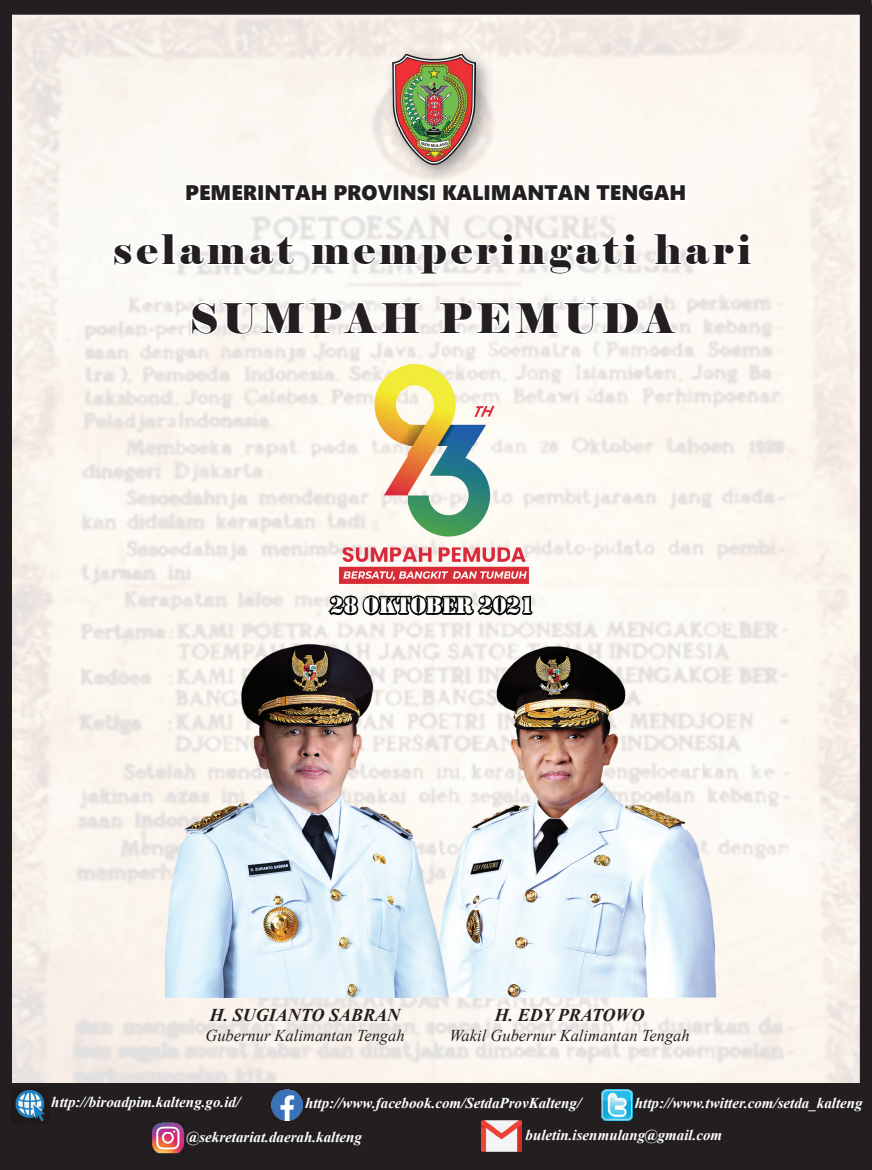
<style>
.page{position:relative;width:872px;height:1170px;background:#fff}
.page>*{position:absolute;margin:0;border:0;box-sizing:border-box;transform-origin:0 0}
.t1{font:40.5px/69px "Elephant";letter-spacing:.1em;color:#231f20;text-align:center}
.t2{font:24px "Stencil";color:#fff}
.t3{font:21px "Segoe UI Black";color:#231f20}
.t4{font:italic 700 18px "Times New Roman";color:#231f20}
.t5{font:italic 16.5px "Times New Roman";color:#231f20}
.t6{font:italic 700 15px "Times New Roman";color:#fff}
</style>
<div class="page">
<img style="left:12px;top:15px;width:847px;height:1068px">
<svg style="left:111px;top:231px;width:186px;height:37px"></svg>
<svg style="left:309px;top:230px;width:330px;height:47px"></svg>
<svg style="left:651px;top:230px;width:103px;height:38px"></svg>
<svg style="left:189px;top:299px;width:233px;height:38px"></svg>
<svg style="left:437px;top:299px;width:241px;height:37px"></svg>
<img style="left:458px;top:635px;width:267px;height:310px">
<img style="left:458px;top:945px;width:267px;height:52px">
<svg style="left:185px;top:184px;width:501px;height:18px"></svg>
<img style="left:384px;top:45px;width:110px;height:136px">
<img style="left:393px;top:54px;width:83px;height:110px">
<div style="left:0;top:0;width:871px;height:15px;background:#231f20"></div>
<div style="left:859px;top:3px;width:13px;height:1166px;background:#231f20"></div>
<div style="left:0;top:3px;width:12px;height:1166px;background:#231f20"></div>
<div style="left:0;top:1083px;width:872px;height:86px;background:#231f20"></div>
<img style="left:271px;top:1089px;width:31px;height:31px">
<img style="left:481px;top:1120px;width:40px;height:32px">
<img style="left:152px;top:1125px;width:32px;height:28px">
<img style="left:152px;top:1132px;width:32px;height:13px">
<img style="left:156px;top:1122px;width:24px;height:3px">
<img style="left:601px;top:1089px;width:31px;height:31px">
<img style="left:15px;top:1090px;width:30px;height:31px">
<svg style="left:328px;top:598px;width:204px;height:17px;background:#474745"></svg>
<img style="left:146px;top:634px;width:312px;height:363px">
<img style="left:308px;top:345px;width:252px;height:253px">
<img style="left:330px;top:595px;width:201px;height:3px">
<img style="left:331px;top:597px;width:193px;height:1px">
<h3 class="t3" style="left:185px;top:177px;width:502px">PEMERINTAH PROVINSI KALIMANTAN TENGAH</h3>
<h1 class="t1" style="left:113px;top:215px;width:640px">selamat memperingati hari<br>SUMPAH PEMUDA</h1>
<h2 class="t2" style="left:330px;top:591px;width:206px">28 OKTOBER 2021</h2>
<p class="t4" style="left:210px;top:1002px;width:192px">H. SUGIANTO SABRAN</p>
<p class="t5" style="left:205px;top:1023px;width:201px">Gubernur Kalimantan Tengah</p>
<p class="t4" style="left:495px;top:1002px;width:151px">H. EDY PRATOWO</p>
<p class="t5" style="left:449px;top:1023px;width:242px">Wakil Gubernur Kalimantan Tengah</p>
<p class="t6" style="left:51px;top:1091px;width:190px">http://biroadpim.kalteng.go.id/</p>
<p class="t6" style="left:305px;top:1092px;width:278px">http://www.facebook.com/SetdaProvKalteng/</p>
<p class="t6" style="left:635px;top:1092px;width:229px">http://www.twitter.com/setda_kalteng</p>
<p class="t6" style="left:187px;top:1125px;width:176px">@sekretariat.daerah.kalteng</p>
<p class="t6" style="left:525px;top:1124px;width:198px">buletin.isenmulang@gmail.com</p>
</div>
